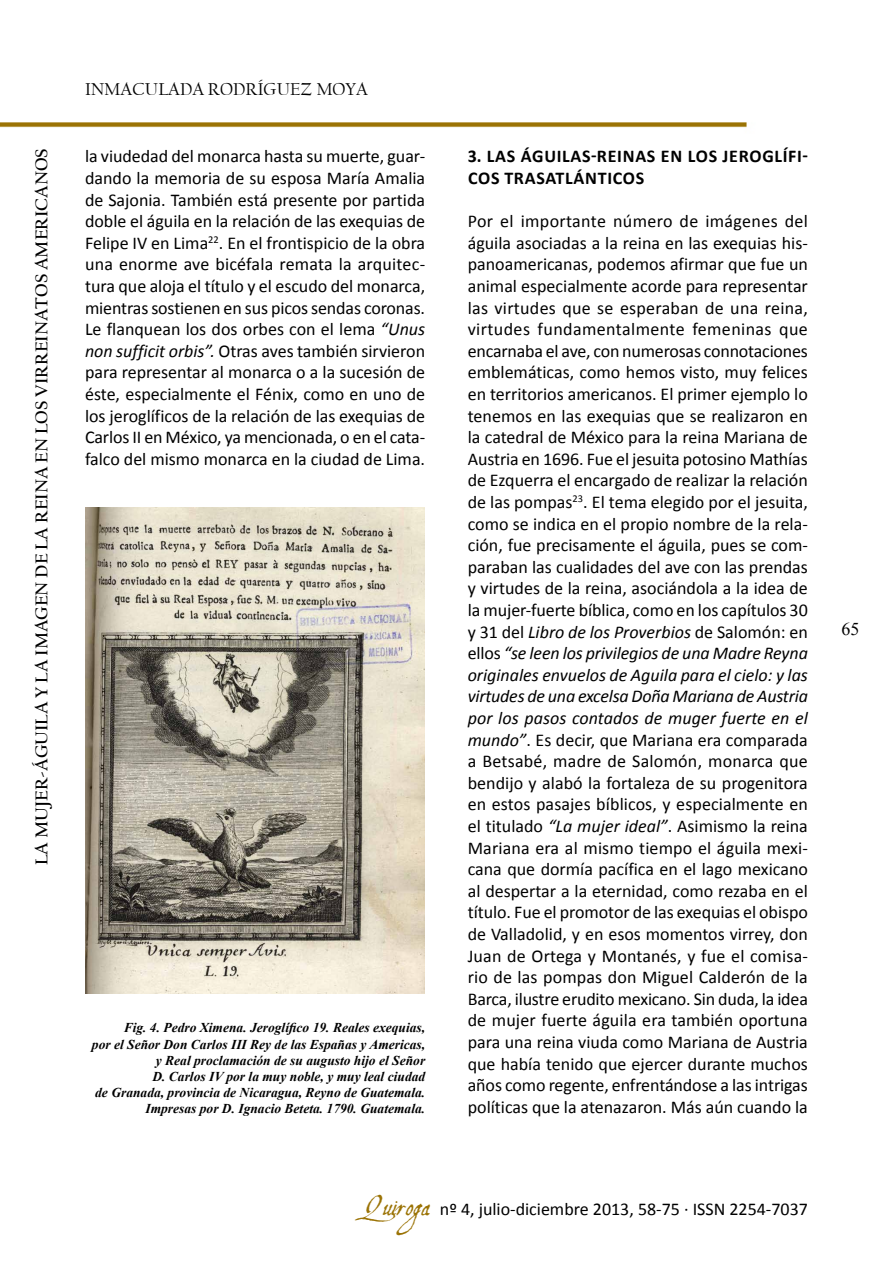
<style>
.page{position:relative;width:893px;height:1263px;background:#fff}
.page>*{position:absolute;margin:0;border:0;box-sizing:border-box;transform-origin:0 0}
.t1{font:18px/21.6px "Calibri";color:#000;text-align:justify}
.t2{font:700 18px "Californian FB";color:#000}
.t3{font:700 18px/21.6px "Calibri";letter-spacing:.04em;color:#000}
.t4{font:18px "Californian FB";color:#000}
.t5{font:18px "Times New Roman";color:#000}
.t6{font:italic 700 13.5px/16.2px "Times New Roman";color:#000;text-align:right}
.s1{font-style:italic}
.s2{font-family:"Aquiline";font-size:27px;color:#9b7305}
</style>
<div class="page">
<img style="left:0;top:122px;width:747px;height:6px">
<img style="left:85px;top:507px;width:339px;height:487px">
<p class="t2" style="left:31px;top:865px;width:718px;rotate:-90deg">LA MUJER-ÁGUILA Y LA IMAGEN DE LA REINA EN LOS VIRREINATOS AMERICANOS</p>
<p class="t4" style="left:85px;top:79px;width:97px">INMACULADA</p>
<p class="t4" style="left:208px;top:79px;width:162px">RODRÍGUEZ MOYA</p>
<p class="t1" style="left:85px;top:145px;width:342px">la viudedad del monarca hasta su muerte, guar&shy;dando la memoria de su esposa María Amalia de Sajonia. También está presente por partida doble el águila en la relación de las exequias de Felipe IV en Lima<sup>22</sup>. En el frontispicio de la obra una enorme ave bicéfala remata la arquitec&shy;tura que aloja el título y el escudo del monarca, mientras sostienen en sus picos sendas coronas.<br>Le flanquean los dos orbes con el lema <span class="s1">“Unus non sufficit orbis”.</span> Otras aves también sirvieron para representar al monarca o a la sucesión de éste, especialmente el Fénix, como en uno de los jeroglíficos de la relación de las exequias de Carlos II en México, ya mencionada, o en el cata&shy;falco del mismo monarca en la ciudad de Lima.</p>
<p class="t3" style="left:468px;top:145px;width:342px">3. LAS ÁGUILAS-REINAS EN LOS JEROGLÍFI-<br>COS TRASATLÁNTICOS</p>
<p class="t1" style="left:468px;top:209px;width:342px">Por el importante número de imágenes del águila asociadas a la reina en las exequias his&shy;panoamericanas, podemos afirmar que fue un animal especialmente acorde para representar las virtudes que se esperaban de una reina, virtudes fundamentalmente femeninas que encarnaba el ave, con numerosas connotaciones emblemáticas, como hemos visto, muy felices en territorios americanos. El primer ejemplo lo tenemos en las exequias que se realizaron en la catedral de México para la reina Mariana de Austria en 1696. Fue el jesuita potosino Mathías de Ezquerra el encargado de realizar la relación de las pompas<sup>23</sup>. El tema elegido por el jesuita, como se indica en el propio nombre de la rela&shy;ción, fue precisamente el águila, pues se com&shy;paraban las cualidades del ave con las prendas y virtudes de la reina, asociándola a la idea de la mujer-fuerte bíblica, como en los capítulos 30 y 31 del <span class="s1">Libro de los Proverbios</span> de Salomón: en ellos <span class="s1">“se leen los privilegios de una Madre Reyna originales envuelos de Aguila para el cielo: y las virtudes de una excelsa Doña Mariana de Austria por los pasos contados de muger fuerte en el mundo”</span>. Es decir, que Mariana era comparada a Betsabé, madre de Salomón, monarca que bendijo y alabó la fortaleza de su progenitora en estos pasajes bíblicos, y especialmente en el titulado <span class="s1">“La mujer ideal”</span>. Asimismo la reina Mariana era al mismo tiempo el águila mexi&shy;cana que dormía pacífica en el lago mexicano al despertar a la eternidad, como rezaba en el título. Fue el promotor de las exequias el obispo de Valladolid, y en esos momentos virrey, don Juan de Ortega y Montanés, y fue el comisa&shy;rio de las pompas don Miguel Calderón de la Barca, ilustre erudito mexicano. Sin duda, la idea de mujer fuerte águila era también oportuna para una reina viuda como Mariana de Austria que había tenido que ejercer durante muchos años como regente, enfrentándose a las intrigas políticas que la atenazaron. Más aún cuando la</p>
<p class="t6" style="left:92px;top:1019px;width:335px">Fig. 4. Pedro Ximena. Jeroglífico 19. Reales exequias,<br>por el Señor Don Carlos III Rey de las Españas y Americas, y Real proclamación de su augusto hijo el Señor<br>D. Carlos IV por la muy noble, y muy leal ciudad<br>de Granada, provincia de Nicaragua, Reyno de Guatemala.<br>Impresas por D. Ignacio Beteta. 1790. Guatemala.</p>
<p class="t1" style="left:364px;top:1197px;width:446px"><span class="s2">Quiroga</span> nº 4, julio-diciembre 2013, 58-75 · ISSN 2254-7037</p>
<p class="t5" style="left:842px;top:616px;width:19px">65</p>
</div>
